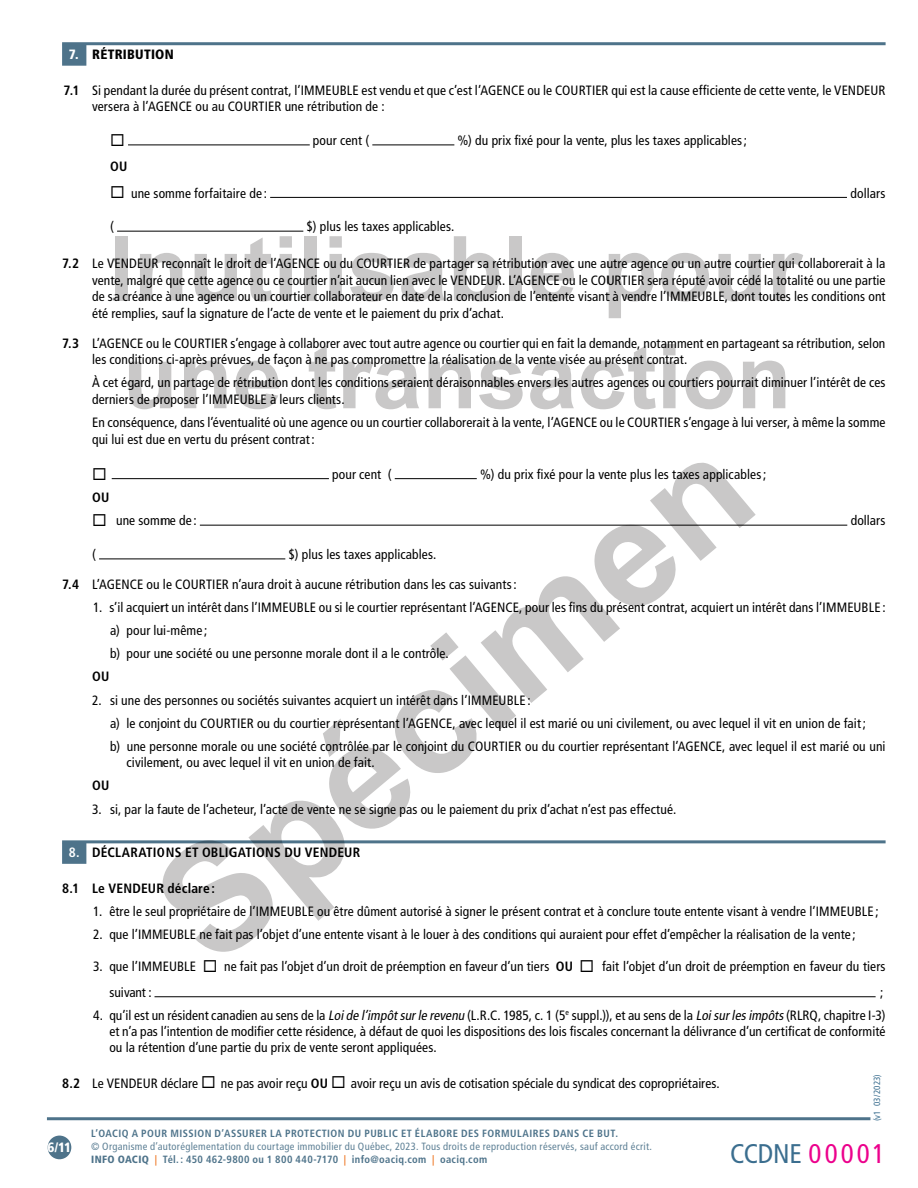
<style>
.page{position:relative;width:918px;height:1188px;background:#fff}
.page>*{position:absolute;margin:0;border:0;box-sizing:border-box;transform-origin:0 0}
.t1{font:condensed 27px "Frutiger LT Std";letter-spacing:.04em;color:#3b6e8f}
.t2{font:condensed 13.5px/16.5px "Frutiger LT Std";letter-spacing:.01em;color:#000}
.t3{font:700 condensed 13.5px "Frutiger LT Std";letter-spacing:.015em;color:#000}
.t4{font:900 condensed 13.5px "Frutiger LT Std";letter-spacing:.02em;color:#000}
.t5{font:900 condensed 13.5px "Frutiger LT Std";color:#fff}
.t6{font:condensed 10.5px/12.6px "Frutiger LT Std";letter-spacing:.03em;color:#5f8196}
.t7{font:700 condensed 10.5px "Frutiger LT Std";letter-spacing:.045em;color:#4e738a}
.t8{font:condensed 9px "Frutiger LT Std";letter-spacing:.015em;color:#3b6e8f}
.s1{color:#fff}
.s2{font-weight:700}
.s3{font-style:italic}
.s4{font-weight:900;color:#4e738a}
.s5{font-weight:700;color:#ee7623}
.s6{font-weight:700;color:#4e738a}
.s7{color:#ec008c}
</style>
<div class="page">
<div style="left:48px;top:1136px;width:23px;height:23px;background:#4e738a;border-radius:50%"></div>
<hr style="left:47px;top:1117px;width:823px;height:3px;background:#4e738a">
<hr style="left:62px;top:42px;width:824px;height:3px;background:#4e738a">
<div style="left:62px;top:45px;width:24px;height:21px;background:#4e738a"></div>
<hr style="left:62px;top:840px;width:824px;height:3px;background:#4e738a">
<div style="left:62px;top:843px;width:24px;height:21px;background:#4e738a"></div>
<hr style="left:128px;top:145px;width:182px;height:1px;background:#000">
<hr style="left:372px;top:145px;width:82px;height:1px;background:#000">
<hr style="left:270px;top:197px;width:577px;height:1px;background:#000">
<hr style="left:117px;top:231px;width:186px;height:1px;background:#000">
<hr style="left:112px;top:478px;width:217px;height:1px;background:#000">
<hr style="left:200px;top:525px;width:647px;height:1px;background:#000">
<hr style="left:99px;top:559px;width:186px;height:1px;background:#000">
<hr style="left:155px;top:996px;width:721px;height:1px;background:#000">
<svg style="left:163px;top:463px;width:593px;height:489px"></svg>
<div style="left:115px;top:236px;width:13px;height:64px;background:#c9c8c8"></div>
<svg style="left:140px;top:253px;width:42px;height:47px"></svg>
<svg style="left:195px;top:254px;width:42px;height:48px"></svg>
<svg style="left:245px;top:237px;width:27px;height:65px"></svg>
<svg style="left:280px;top:236px;width:12px;height:64px"></svg>
<div style="left:305px;top:236px;width:12px;height:64px;background:#c9c8c8"></div>
<svg style="left:330px;top:236px;width:12px;height:64px"></svg>
<svg style="left:350px;top:253px;width:44px;height:49px"></svg>
<svg style="left:401px;top:253px;width:44px;height:49px"></svg>
<svg style="left:454px;top:236px;width:45px;height:66px"></svg>
<div style="left:509px;top:236px;width:13px;height:64px;background:#c9c8c8"></div>
<svg style="left:531px;top:253px;width:43px;height:49px"></svg>
<svg style="left:609px;top:253px;width:45px;height:65px"></svg>
<svg style="left:661px;top:253px;width:48px;height:49px"></svg>
<svg style="left:718px;top:254px;width:43px;height:48px"></svg>
<svg style="left:773px;top:253px;width:30px;height:47px"></svg>
<svg style="left:129px;top:362px;width:42px;height:47px"></svg>
<svg style="left:184px;top:361px;width:42px;height:47px"></svg>
<svg style="left:235px;top:361px;width:44px;height:48px"></svg>
<svg style="left:309px;top:345px;width:27px;height:64px"></svg>
<svg style="left:343px;top:361px;width:76px;height:48px"></svg>
<svg style="left:429px;top:361px;width:42px;height:47px"></svg>
<svg style="left:479px;top:361px;width:44px;height:48px"></svg>
<svg style="left:530px;top:361px;width:44px;height:48px"></svg>
<svg style="left:581px;top:345px;width:75px;height:64px"></svg>
<svg style="left:663px;top:344px;width:13px;height:64px"></svg>
<svg style="left:685px;top:361px;width:48px;height:48px"></svg>
<svg style="left:743px;top:361px;width:42px;height:47px"></svg>
<p class="t4" style="left:69px;top:46px;width:106px"><span class="s1">7.</span> RÉTRIBUTION</p>
<p class="t2" style="left:92px;top:82px;width:795px;text-indent:-28px"><span class="s2">7.1</span> Si pendant la durée du présent contrat, l’IMMEUBLE est vendu et que c’est l’AGENCE ou le COURTIER qui est la cause efficiente de cette vente, le VENDEUR versera à l’AGENCE ou au COURTIER une rétribution de :</p>
<p class="t2" style="left:313px;top:132px;width:58px">pour cent (</p>
<p class="t2" style="left:458px;top:132px;width:291px">%) du prix fixé pour la vente, plus les taxes applicables;</p>
<p class="t3" style="left:110px;top:158px;width:19px">OU</p>
<p class="t2" style="left:110px;top:185px;width:158px">◻ une somme forfaitaire de :</p>
<p class="t2" style="left:850px;top:185px;width:36px">dollars</p>
<p class="t2" style="left:110px;top:219px;width:5px">(</p>
<p class="t2" style="left:307px;top:219px;width:149px">$) plus les taxes applicables.</p>
<p class="t2" style="left:92px;top:255px;width:795px;text-align:justify;text-indent:-30px"><span class="s2">7.2</span> Le VENDEUR reconnaît le droit de l’AGENCE ou du COURTIER de partager sa rétribution avec une autre agence ou un autre courtier qui collaborerait à la vente, malgré que cette agence ou ce courtier n’ait aucun lien avec le VENDEUR. L’AGENCE ou le COURTIER sera réputé avoir cédé la totalité ou une partie de sa créance à une agence ou un courtier collaborateur en date de la conclusion de l’entente visant à vendre l’IMMEUBLE, dont toutes les conditions ont été remplies, sauf la signature de l’acte de vente et le paiement du prix d’achat.</p>
<p class="t2" style="left:92px;top:335px;width:795px;text-indent:-30px"><span class="s2">7.3</span> L’AGENCE ou le COURTIER s’engage à collaborer avec tout autre agence ou courtier qui en fait la demande, notamment en partageant sa rétribution, selon les conditions ci-après prévues, de façon à ne pas compromettre la réalisation de la vente visée au présent contrat.</p>
<p class="t2" style="left:92px;top:375px;width:795px">À cet égard, un partage de rétribution dont les conditions seraient déraisonnables envers les autres agences ou courtiers pourrait diminuer l’intérêt de ces derniers de proposer l’IMMEUBLE à leurs clients.</p>
<p class="t2" style="left:92px;top:414px;width:795px">En conséquence, dans l’éventualité où une agence ou un courtier collaborerait à la vente, l’AGENCE ou le COURTIER s’engage à lui verser, à même la somme qui lui est due en vertu du présent contrat:</p>
<p class="t2" style="left:332px;top:466px;width:61px">pour cent (</p>
<p class="t2" style="left:480px;top:466px;width:288px">%) du prix fixé pour la vente plus les taxes applicables;</p>
<p class="t3" style="left:92px;top:489px;width:19px">OU</p>
<p class="t2" style="left:92px;top:513px;width:106px">◻ une somme de :</p>
<p class="t2" style="left:851px;top:513px;width:36px">dollars</p>
<p class="t2" style="left:92px;top:546px;width:5px">(</p>
<p class="t2" style="left:62px;top:540px;width:456px;line-height:29.7px;text-indent:226px">$) plus les taxes applicables.<br><span class="s2">7.4</span> L’AGENCE ou le COURTIER n’aura droit à aucune rétribution dans les cas suivants:</p>
<p class="t2" style="left:110px;top:596px;width:777px;line-height:23px;text-indent:-17px">1. s’il acquiert un intérêt dans l’IMMEUBLE ou si le courtier représentant l’AGENCE, pour les fins du présent contrat, acquiert un intérêt dans l’IMMEUBLE : a) pour lui-même ;<br>b) pour une société ou une personne morale dont il a le contrôle.</p>
<p class="t3" style="left:92px;top:668px;width:19px">OU</p>
<p class="t2" style="left:110px;top:689px;width:777px;line-height:23px;text-indent:-18px">2. si une des personnes ou sociétés suivantes acquiert un intérêt dans l’IMMEUBLE :<br>a) le conjoint du COURTIER ou du courtier représentant l’AGENCE, avec lequel il est marié ou uni civilement, ou avec lequel il vit en union de fait;<br>b) une personne morale ou une société contrôlée par le conjoint du COURTIER ou du courtier représentant l’AGENCE, avec lequel il est marié ou uni</p>
<p class="t2" style="left:127px;top:754px;width:250px">civilement, ou avec lequel il vit en union de fait.</p>
<p class="t3" style="left:92px;top:777px;width:19px">OU</p>
<p class="t2" style="left:92px;top:801px;width:586px">3. si, par la faute de l’acheteur, l’acte de vente ne se signe pas ou le paiement du prix d’achat n’est pas effectué.</p>
<p class="t3" style="left:69px;top:844px;width:293px"><span class="s1">8.</span> DÉCLARATIONS ET OBLIGATIONS DU VENDEUR</p>
<p class="t3" style="left:62px;top:881px;width:155px">8.1 Le VENDEUR déclare :</p>
<p class="t2" style="left:93px;top:903px;width:787px">1. être le seul propriétaire de l’IMMEUBLE ou être dûment autorisé à signer le présent contrat et à conclure toute entente visant à vendre l’IMMEUBLE ;</p>
<p class="t2" style="left:93px;top:926px;width:764px">2. que l’IMMEUBLE ne fait pas l’objet d’une entente visant à le louer à des conditions qui auraient pour effet d’empêcher la réalisation de la vente ;</p>
<p class="t2" style="left:109px;top:954px;width:778px;line-height:25.5px;text-indent:-16px">3. que l’IMMEUBLE ◻ ne fait pas l’objet d’un droit de préemption en faveur d’un tiers <span class="s2">OU</span> ◻ fait l’objet d’un droit de préemption en faveur du tiers suivant :</p>
<p class="t2" style="left:880px;top:984px;width:5px">;</p>
<p class="t2" style="left:109px;top:1007px;width:778px;text-align:justify;text-indent:-16px">4. qu’il est un résident canadien au sens de la <span class="s3">Loide l’impôtsurle revenu</span> (L.R.C. 1985, c. 1 (5<sup>e</sup> suppl.)), et au sens de la <span class="s3">Loisurlesimpôts</span>(RLRQ, chapitre I-3) et n’a pas l’intention de modifier cette résidence, à défaut de quoi les dispositions des lois fiscales concernant la délivrance d’un certificat de conformité ou la rétention d’une partie du prix de vente seront appliquées.</p>
<p class="t2" style="left:62px;top:1075px;width:659px"><span class="s2">8.2</span> Le VENDEUR déclare ◻ ne pas avoir reçu <span class="s2">OU</span> ◻ avoir reçu un avis de cotisation spéciale du syndicat des copropriétaires.</p>
<p class="t8" style="left:872px;top:1121px;width:49px;rotate:-90deg">(v1 03/2023)</p>
<p class="t5" style="left:48px;top:1139px;width:25px">6/11</p>
<p class="t7" style="left:91px;top:1128px;width:529px">L’OACIQ A POUR MISSION D’ASSURER LA PROTECTION DU PUBLIC ET ÉLABORE DES FORMULAIRES DANS CE BUT.</p>
<p class="t6" style="left:91px;top:1140px;width:562px">© Organisme d’autoréglementation du courtage immobilier du Québec, 2023. Tous droits de reproduction réservés, sauf accord écrit.<br><span class="s4">INFO OACIQ</span> <span class="s5">|</span> <span class="s6">Tél. : 450 462-9800 ou 1 800 440-7170</span> <span class="s5">|</span> <span class="s6">info@oaciq.com</span> <span class="s5">|</span> <span class="s6">oaciq.com</span></p>
<h1 class="t1" style="left:730px;top:1137px;width:156px">CCDNE <span class="s7">00001</span></h1>
</div>
